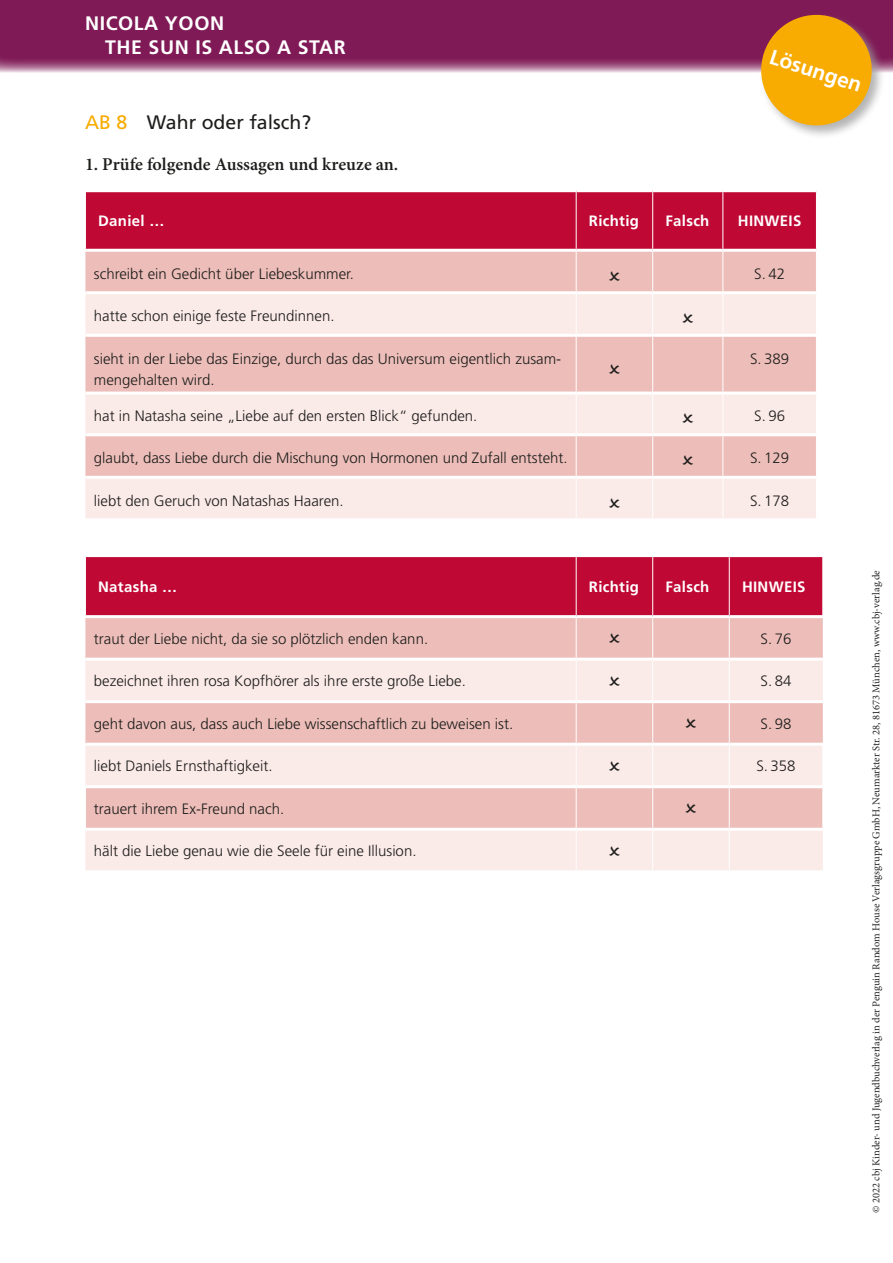
<style>
.page{position:relative;width:893px;height:1263px;background:#fff}
.page>*{position:absolute;margin:0;border:0;box-sizing:border-box;transform-origin:0 0}
.t1{font:700 21px "Frutiger LT Pro";color:#fff}
.t2{font:700 19.5px/24px "Frutiger LT Pro";letter-spacing:.03em;color:#fff}
.t3{font:19.5px "Frutiger LT Pro";color:#1d1d1b}
.t4{font:600 18px "Minion Pro";color:#1d1d1b}
.t5{font:300 15px/21px "Frutiger LT Pro";color:#1d1d1b}
.t6{font:700 15px "Frutiger LT Pro";letter-spacing:.02em;color:#fff}
.t7{font:10.5px "Minion Pro";color:#252423}
.s1{color:#f8ab00}
</style>
<div class="page">
<svg style="left:0;top:0;width:893px;height:72px;fill:#7f1a56"></svg>
<div style="left:759px;top:13px;width:127px;height:127px;background:#9d9d9d;opacity:.75"></div>
<svg style="left:754px;top:8px;width:124px;height:124px"></svg>
<div style="left:86px;top:192px;width:730px;height:57px;background:#c00834"></div>
<div style="left:85px;top:252px;width:731px;height:39px;background:#edbeb9"></div>
<svg style="left:85px;top:294px;width:731px;height:224px;fill:#faeae8"></svg>
<hr style="left:576px;top:192px;width:1px;height:57px;background:#fff">
<hr style="left:652px;top:192px;width:1px;height:57px;background:#fff">
<hr style="left:722px;top:192px;width:1px;height:57px;background:#fff">
<hr style="left:576px;top:294px;width:1px;height:40px;background:#fff">
<hr style="left:652px;top:294px;width:1px;height:40px;background:#fff">
<hr style="left:722px;top:294px;width:1px;height:40px;background:#fff">
<hr style="left:576px;top:395px;width:1px;height:40px;background:#fff">
<hr style="left:652px;top:395px;width:1px;height:38px;background:#fff">
<hr style="left:722px;top:395px;width:1px;height:38px;background:#fff">
<hr style="left:576px;top:435px;width:1px;height:42px;background:#fff">
<hr style="left:652px;top:436px;width:1px;height:40px;background:#fff">
<hr style="left:722px;top:436px;width:1px;height:40px;background:#fff">
<hr style="left:576px;top:477px;width:1px;height:41px;background:#fff">
<hr style="left:652px;top:479px;width:1px;height:39px;background:#fff">
<hr style="left:722px;top:479px;width:1px;height:39px;background:#fff">
<hr style="left:576px;top:252px;width:1px;height:39px;background:#fff">
<hr style="left:652px;top:252px;width:1px;height:39px;background:#fff">
<hr style="left:722px;top:252px;width:1px;height:39px;background:#fff">
<hr style="left:576px;top:337px;width:1px;height:55px;background:#fff">
<hr style="left:652px;top:337px;width:1px;height:55px;background:#fff">
<hr style="left:722px;top:337px;width:1px;height:55px;background:#fff">
<hr style="left:577px;top:433px;width:76px;height:3px;background:#fff">
<hr style="left:653px;top:433px;width:70px;height:3px;background:#fff">
<hr style="left:723px;top:433px;width:93px;height:3px;background:#fff">
<hr style="left:577px;top:476px;width:76px;height:3px;background:#fff">
<hr style="left:653px;top:476px;width:70px;height:3px;background:#fff">
<hr style="left:723px;top:476px;width:93px;height:3px;background:#fff">
<hr style="left:85px;top:334px;width:491px;height:3px;background:#fff">
<hr style="left:576px;top:334px;width:77px;height:3px;background:#fff">
<hr style="left:653px;top:334px;width:70px;height:3px;background:#fff">
<hr style="left:723px;top:334px;width:94px;height:3px;background:#fff">
<hr style="left:85px;top:392px;width:491px;height:3px;background:#fff">
<hr style="left:576px;top:392px;width:77px;height:3px;background:#fff">
<hr style="left:653px;top:392px;width:70px;height:3px;background:#fff">
<hr style="left:723px;top:392px;width:94px;height:3px;background:#fff">
<hr style="left:85px;top:433px;width:491px;height:3px;background:#fff">
<hr style="left:85px;top:476px;width:491px;height:3px;background:#fff">
<div style="left:86px;top:557px;width:736px;height:58px;background:#c00834"></div>
<div style="left:85px;top:618px;width:738px;height:40px;background:#edbeb9"></div>
<svg style="left:85px;top:661px;width:738px;height:209px;fill:#faeae8"></svg>
<hr style="left:576px;top:557px;width:1px;height:58px;background:#fff">
<hr style="left:652px;top:557px;width:1px;height:58px;background:#fff">
<hr style="left:729px;top:557px;width:1px;height:58px;background:#fff">
<hr style="left:576px;top:746px;width:1px;height:39px;background:#fff">
<hr style="left:652px;top:746px;width:1px;height:39px;background:#fff">
<hr style="left:729px;top:746px;width:1px;height:39px;background:#fff">
<hr style="left:822px;top:746px;width:1px;height:41px;background:#fff">
<hr style="left:576px;top:618px;width:1px;height:40px;background:#fff">
<hr style="left:652px;top:618px;width:1px;height:40px;background:#fff">
<hr style="left:729px;top:618px;width:1px;height:40px;background:#fff">
<hr style="left:576px;top:703px;width:1px;height:40px;background:#fff">
<hr style="left:652px;top:703px;width:1px;height:40px;background:#fff">
<hr style="left:729px;top:703px;width:1px;height:40px;background:#fff">
<hr style="left:576px;top:831px;width:1px;height:39px;background:#fff">
<hr style="left:652px;top:831px;width:1px;height:39px;background:#fff">
<hr style="left:576px;top:828px;width:77px;height:3px;background:#fff">
<hr style="left:576px;top:661px;width:1px;height:39px;background:#fff">
<hr style="left:652px;top:661px;width:1px;height:39px;background:#fff">
<hr style="left:729px;top:661px;width:1px;height:39px;background:#fff">
<hr style="left:85px;top:700px;width:491px;height:3px;background:#fff">
<hr style="left:576px;top:700px;width:77px;height:3px;background:#fff">
<hr style="left:653px;top:700px;width:76px;height:3px;background:#fff">
<hr style="left:729px;top:700px;width:94px;height:3px;background:#fff">
<hr style="left:85px;top:743px;width:491px;height:3px;background:#fff">
<hr style="left:576px;top:743px;width:77px;height:3px;background:#fff">
<hr style="left:653px;top:743px;width:76px;height:3px;background:#fff">
<hr style="left:729px;top:743px;width:94px;height:3px;background:#fff">
<hr style="left:729px;top:785px;width:93px;height:3px;background:#fff">
<hr style="left:822px;top:787px;width:1px;height:41px;background:#fff">
<hr style="left:653px;top:785px;width:76px;height:3px;background:#fff">
<hr style="left:729px;top:788px;width:1px;height:40px;background:#fff">
<hr style="left:576px;top:785px;width:77px;height:3px;background:#fff">
<hr style="left:652px;top:788px;width:1px;height:40px;background:#fff">
<hr style="left:85px;top:788px;width:1px;height:40px;background:#fff">
<hr style="left:85px;top:785px;width:491px;height:3px;background:#fff">
<hr style="left:576px;top:788px;width:1px;height:40px;background:#fff">
<hr style="left:85px;top:828px;width:491px;height:3px;background:#fff">
<hr style="left:653px;top:828px;width:76px;height:3px;background:#fff">
<hr style="left:729px;top:828px;width:94px;height:3px;background:#fff">
<hr style="left:729px;top:831px;width:1px;height:39px;background:#fff">
<svg style="left:609px;top:271px;width:11px;height:9px"></svg>
<svg style="left:682px;top:313px;width:11px;height:10px"></svg>
<svg style="left:609px;top:363px;width:11px;height:10px"></svg>
<svg style="left:682px;top:413px;width:11px;height:10px"></svg>
<svg style="left:682px;top:455px;width:11px;height:10px"></svg>
<svg style="left:609px;top:498px;width:11px;height:9px"></svg>
<svg style="left:609px;top:633px;width:11px;height:10px"></svg>
<svg style="left:609px;top:675px;width:11px;height:10px"></svg>
<svg style="left:686px;top:718px;width:10px;height:10px"></svg>
<svg style="left:609px;top:760px;width:11px;height:10px"></svg>
<svg style="left:686px;top:803px;width:10px;height:10px"></svg>
<svg style="left:609px;top:845px;width:11px;height:10px"></svg>
<h2 class="t2" style="left:105px;top:12px;width:242px;text-indent:-20px">NICOLA YOON<br>THE SUN IS ALSO A STAR</h2>
<h1 class="t1" style="left:774px;top:44px;width:97px;rotate:18deg">Lösungen</h1>
<h2 class="t3" style="left:85px;top:111px;width:228px"><span class="s1">AB 8</span> Wahr oder falsch?</h2>
<p class="t4" style="left:85px;top:152px;width:315px">1. Prüfe folgende Aussagen und kreuze an.</p>
<p class="t6" style="left:98px;top:212px;width:68px">Daniel …</p>
<p class="t6" style="left:589px;top:212px;width:52px">Richtig</p>
<p class="t6" style="left:665px;top:212px;width:45px">Falsch</p>
<p class="t6" style="left:738px;top:212px;width:65px">HINWEIS</p>
<p class="t5" style="left:94px;top:263px;width:262px">schreibt ein Gedicht über Liebeskummer.</p>
<p class="t5" style="left:754px;top:263px;width:32px">S. 42</p>
<p class="t5" style="left:94px;top:305px;width:242px">hatte schon einige feste Freundinnen.</p>
<p class="t5" style="left:94px;top:348px;width:469px">sieht in der Liebe das Einzige, durch das das Universum eigentlich zusam&shy;mengehalten wird.</p>
<p class="t5" style="left:750px;top:348px;width:41px">S. 389</p>
<p class="t5" style="left:94px;top:406px;width:385px">hat in Natasha seine „Liebe auf den ersten Blick“ gefunden.</p>
<p class="t5" style="left:754px;top:406px;width:32px">S. 96</p>
<p class="t5" style="left:94px;top:447px;width:475px">glaubt, dass Liebe durch die Mischung von Hormonen und Zufall entsteht.</p>
<p class="t5" style="left:750px;top:447px;width:41px">S. 129</p>
<p class="t5" style="left:94px;top:490px;width:251px">liebt den Geruch von Natashas Haaren.</p>
<p class="t5" style="left:750px;top:490px;width:41px">S. 178</p>
<p class="t6" style="left:98px;top:578px;width:81px">Natasha …</p>
<p class="t6" style="left:589px;top:578px;width:52px">Richtig</p>
<p class="t6" style="left:665px;top:578px;width:45px">Falsch</p>
<p class="t6" style="left:742px;top:578px;width:65px">HINWEIS</p>
<p class="t5" style="left:94px;top:628px;width:336px">traut der Liebe nicht, da sie so plötzlich enden kann.</p>
<p class="t5" style="left:761px;top:628px;width:32px">S. 76</p>
<p class="t5" style="left:94px;top:670px;width:374px">bezeichnet ihren rosa Kopfhörer als ihre erste große Liebe.</p>
<p class="t5" style="left:761px;top:670px;width:32px">S. 84</p>
<p class="t5" style="left:94px;top:713px;width:421px">geht davon aus, dass auch Liebe wissenschaftlich zu beweisen ist.</p>
<p class="t5" style="left:761px;top:713px;width:32px">S. 98</p>
<p class="t5" style="left:94px;top:755px;width:180px">liebt Daniels Ernsthaftigkeit.</p>
<p class="t5" style="left:756px;top:755px;width:41px">S. 358</p>
<p class="t5" style="left:94px;top:798px;width:192px">trauert ihrem Ex-Freund nach.</p>
<p class="t5" style="left:94px;top:840px;width:324px">hält die Liebe genau wie die Seele für eine Illusion.</p>
<p class="t7" style="left:869px;top:1213px;width:644px;rotate:-90deg">© 2022 cbj Kinder- und Jugendbuchverlag in der Penguin Random House Verlagsgruppe GmbH, Neumarkter Str. 28, 81673 München, www.cbj-verlag.de</p>
</div>
